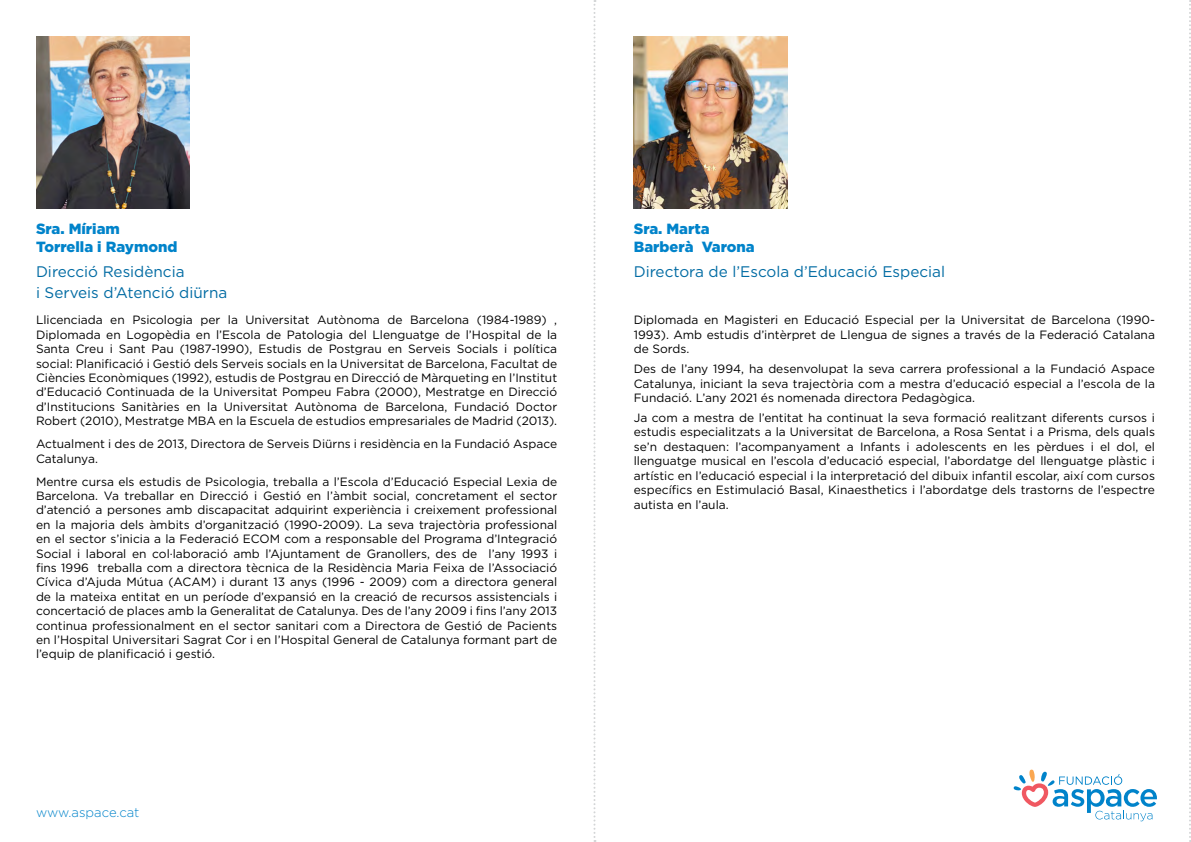
<style>
.page{position:relative;width:1191px;height:842px;background:#fff}
.page>*{position:absolute;margin:0;border:0;box-sizing:border-box;transform-origin:0 0}
.t1{font:15.3px/21px "Gotham";color:#006ba3}
.t2{font:900 14.8px/17.7px "Gotham";color:#0083ca}
.t3{font:300 13.1px "Gotham";color:#0083ca}
.t4{font:12px/14.4px "Gotham";color:#000;text-align:justify}
</style>
<div class="page">
<svg style="left:1013px;top:769px;width:144px;height:52px"></svg>
<svg style="left:1189px;top:0;width:2px;height:842px"></svg>
<img style="left:36px;top:36px;width:153px;height:172px">
<img style="left:634px;top:36px;width:153px;height:172px">
<svg style="left:593px;top:0;width:2px;height:842px"></svg>
<p class="t2" style="left:36px;top:220px;width:143px">Sra. Míriam<br>Torrella i Raymond</p>
<p class="t1" style="left:36px;top:261px;width:193px">Direcció Residència<br>i Serveis d’Atenció diürna</p>
<p class="t4" style="left:36px;top:313px;width:523px">Llicenciada en Psicologia per la Universitat Autònoma de Barcelona (1984-1989) , Diplomada en Logopèdia en l’Escola de Patologia del Llenguatge de l’Hospital de la Santa Creu i Sant Pau (1987-1990), Estudis de Postgrau en Serveis Socials i política social: Planificació i Gestió dels Serveis socials en la Universitat de Barcelona, Facultat de Ciències Econòmiques (1992), estudis de Postgrau en Direcció de Màrqueting en l’Institut d’Educació Continuada de la Universitat Pompeu Fabra (2000), Mestratge en Direcció d’Institucions Sanitàries en la Universitat Autònoma de Barcelona, Fundació Doctor Robert (2010), Mestratge MBA en la Escuela de estudios empresariales de Madrid (2013).</p>
<p class="t4" style="left:36px;top:436px;width:523px">Actualment i des de 2013, Directora de Serveis Diürns i residència en la Fundació Aspace<br>Catalunya.</p>
<p class="t4" style="left:36px;top:474px;width:523px">Mentre cursa els estudis de Psicologia, treballa a l’Escola d’Educació Especial Lexia de Barcelona. Va treballar en Direcció i Gestió en l’àmbit social, concretament el sector d’atenció a persones amb discapacitat adquirint experiència i creixement professional en la majoria dels àmbits d’organització (1990-2009). La seva trajectòria professional en el sector s’inicia a la Federació ECOM com a responsable del Programa d’Integració Social i laboral en col·laboració amb l’Ajuntament de Granollers, des de l’any 1993 i fins 1996 treballa com a directora tècnica de la Residència Maria Feixa de l’Associació Cívica d’Ajuda Mútua (ACAM) i durant 13 anys (1996 - 2009) com a directora general de la mateixa entitat en un període d’expansió en la creació de recursos assistencials i concertació de places amb la Generalitat de Catalunya. Des de l’any 2009 i fins l’any 2013 continua professionalment en el sector sanitari com a Directora de Gestió de Pacients en l’Hospital Universitari Sagrat Cor i en l’Hospital General de Catalunya formant part de l’equip de planificació i gestió.</p>
<p class="t3" style="left:36px;top:805px;width:105px">www.aspace.cat</p>
<p class="t2" style="left:634px;top:220px;width:122px">Sra. Marta<br>Barberà Varona</p>
<p class="t1" style="left:634px;top:261px;width:313px">Directora de l’Escola d’Educació Especial</p>
<p class="t4" style="left:634px;top:313px;width:523px">Diplomada en Magisteri en Educació Especial per la Universitat de Barcelona (1990- 1993). Amb estudis d’intèrpret de Llengua de signes a través de la Federació Catalana de Sords.</p>
<p class="t4" style="left:634px;top:362px;width:523px">Des de l’any 1994, ha desenvolupat la seva carrera professional a la Fundació Aspace Catalunya, iniciant la seva trajectòria com a mestra d’educació especial a l’escola de la Fundació. L’any 2021 és nomenada directora Pedagògica.</p>
<p class="t4" style="left:634px;top:410px;width:523px">Ja com a mestra de l’entitat ha continuat la seva formació realitzant diferents cursos i estudis especialitzats a la Universitat de Barcelona, a Rosa Sentat i a Prisma, dels quals se’n destaquen: l’acompanyament a Infants i adolescents en les pèrdues i el dol, el llenguatge musical en l’escola d’educació especial, l’abordatge del llenguatge plàstic i artístic en l’educació especial i la interpretació del dibuix infantil escolar, així com cursos específics en Estimulació Basal, Kinaesthetics i l’abordatge dels trastorns de l’espectre autista en l’aula.</p>
</div>
